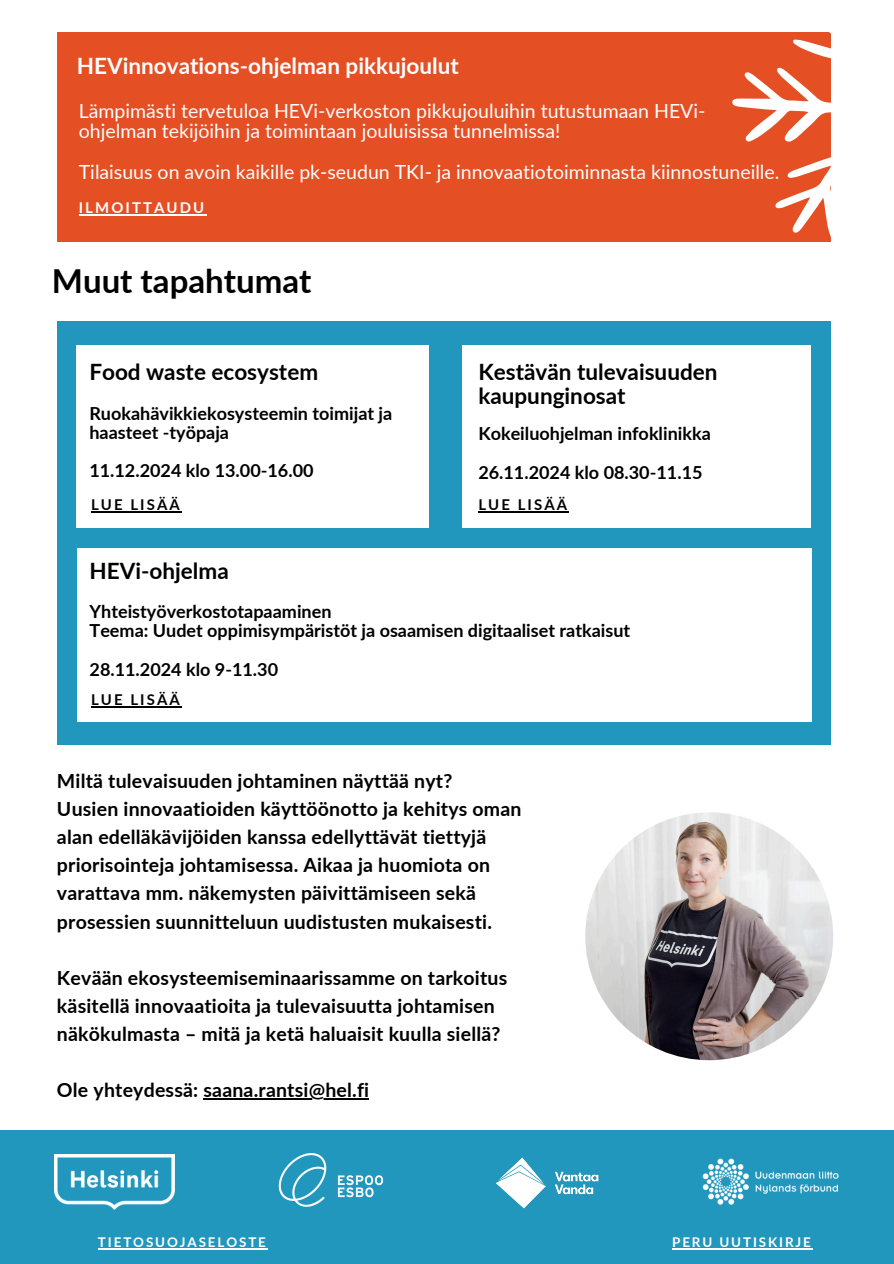
<style>
.page{position:relative;width:894px;height:1264px;background:#fff}
.page>*{position:absolute;margin:0;border:0;box-sizing:border-box;transform-origin:0 0}
.t1{font:700 33px "Lato";color:#000}
.t2{font:700 22.5px/23.7px "Lato";color:#000}
.t3{font:700 22.5px "Lato";color:#fff}
.t4{font:700 19.5px/28.2px "Lato";letter-spacing:.01em;color:#000}
.t5{font:19.5px/20.2px "Lato";color:#fff}
.t6{font:700 18px/19.2px "Lato";color:#000}
.t7{font:700 14.85px "Lato";letter-spacing:.14em;color:#000}
.t8{font:700 14.85px "Lato";letter-spacing:.14em;color:#fff}
.t9{font:700 13.35px "Lato";letter-spacing:.14em;color:#fff}
</style>
<div class="page">
<div style="left:0;top:1130px;width:893px;height:133px;background:#2197bd"></div>
<img style="left:55px;top:1154px;width:119px;height:55px">
<img style="left:278px;top:1153px;width:106px;height:53px">
<img style="left:495px;top:1157px;width:104px;height:52px">
<img style="left:702px;top:1158px;width:137px;height:47px">
<div style="left:57px;top:321px;width:773px;height:423px;background:#2197bd"></div>
<div style="left:77px;top:548px;width:733px;height:174px;background:#fff"></div>
<div style="left:462px;top:346px;width:348px;height:182px;background:#fff"></div>
<div style="left:77px;top:346px;width:351px;height:182px;background:#fff"></div>
<div style="left:57px;top:32px;width:773px;height:210px;background:#e54f24"></div>
<svg style="left:732px;top:32px;width:99px;height:210px"></svg>
<img style="left:585px;top:812px;width:248px;height:248px;border-radius:50%">
<hr style="left:98px;top:1248px;width:170px;height:1px;background:#fff">
<hr style="left:672px;top:1248px;width:140px;height:1px;background:#fff">
<hr style="left:91px;top:706px;width:91px;height:1px;background:#000">
<hr style="left:478px;top:511px;width:91px;height:1px;background:#000">
<hr style="left:203px;top:1098px;width:166px;height:1px;background:#000">
<hr style="left:91px;top:511px;width:91px;height:1px;background:#000">
<hr style="left:79px;top:214px;width:127px;height:1px;background:#fff">
<p class="t3" style="left:77px;top:51px;width:383px">HEVinnovations-ohjelman pikkujoulut</p>
<h3 class="t5" style="left:79px;top:100px;width:628px">Lämpimästi tervetuloa HEVi-verkoston pikkujouluihin tutustumaan HEVi&shy;ohjelman tekijöihin ja toimintaan jouluisissa tunnelmissa!</h3>
<p class="t5" style="left:79px;top:161px;width:702px">Tilaisuus on avoin kaikille pk-seudun TKI- ja innovaatiotoiminnasta kiinnostuneille.</p>
<p class="t8" style="left:79px;top:199px;width:127px">ILMOITTAUDU</p>
<h3 class="t1" style="left:52px;top:260px;width:261px">Muut tapahtumat</h3>
<h3 class="t2" style="left:89px;top:360px;width:230px">Food waste ecosystem</h3>
<p class="t6" style="left:89px;top:403px;width:304px">Ruokahävikkiekosysteemin toimijat ja haasteet -työpaja</p>
<p class="t6" style="left:89px;top:460px;width:226px">11.12.2024 klo 13.00-16.00</p>
<p class="t7" style="left:91px;top:495px;width:90px">LUE LISÄÄ</p>
<p class="t2" style="left:478px;top:360px;width:240px">Kestävän tulevaisuuden kaupunginosat</p>
<h3 class="t6" style="left:478px;top:424px;width:234px">Kokeiluohjelman infoklinikka</h3>
<h3 class="t6" style="left:478px;top:462px;width:226px">26.11.2024 klo 08.30-11.15</h3>
<h2 class="t7" style="left:478px;top:495px;width:90px">LUE LISÄÄ</h2>
<h3 class="t2" style="left:89px;top:558px;width:141px">HEVi-ohjelma</h3>
<h5 class="t6" style="left:89px;top:601px;width:542px">Yhteistyöverkostotapaaminen<br>Teema: Uudet oppimisympäristöt ja osaamisen digitaaliset ratkaisut</h5>
<h2 class="t6" style="left:89px;top:659px;width:190px">28.11.2024 klo 9-11.30</h2>
<h5 class="t7" style="left:91px;top:690px;width:90px">LUE LISÄÄ</h5>
<h3 class="t4" style="left:57px;top:766px;width:466px">Miltä tulevaisuuden johtaminen näyttää nyt?<br>Uusien innovaatioiden käyttöönotto ja kehitys oman alan edelläkävijöiden kanssa edellyttävät tiettyjä priorisointeja johtamisessa. Aikaa ja huomiota on varattava mm. näkemysten päivittämiseen sekä prosessien suunnitteluun uudistusten mukaisesti.</h3>
<h3 class="t4" style="left:57px;top:963px;width:451px">Kevään ekosysteemiseminaarissamme on tarkoitus käsitellä innovaatioita ja tulevaisuutta johtamisen näkökulmasta – mitä ja ketä haluaisit kuulla siellä?</h3>
<h5 class="t4" style="left:57px;top:1075px;width:313px">Ole yhteydessä: saana.rantsi@hel.fi</h5>
<h1 class="t9" style="left:98px;top:1233px;width:169px">TIETOSUOJASELOSTE</h1>
<h2 class="t9" style="left:672px;top:1233px;width:140px">PERU UUTISKIRJE</h2>
</div>
